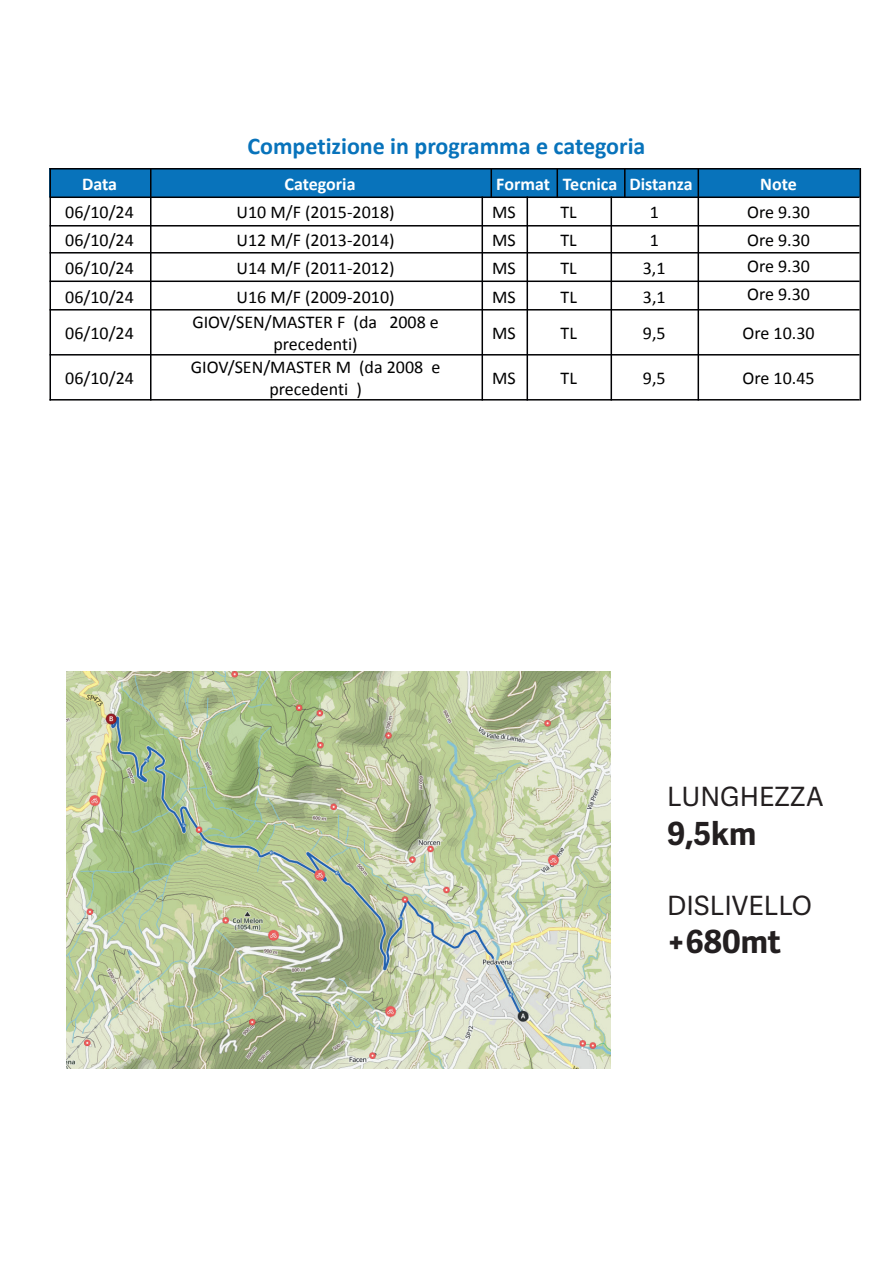
<style>
.page{position:relative;width:893px;height:1263px;background:#fff}
.page>*{position:absolute;margin:0;border:0;box-sizing:border-box;transform-origin:0 0}
.t1{font:700 31.95px "Adelle Sans";color:#231f20}
.t2{font:26.55px "Adelle Sans";color:#231f20}
.t3{font:700 24px "Calibri";color:#0873bb}
.t4{font:18px/22px "Calibri";color:#000001;text-align:center}
.t5{font:700 18px "Calibri";color:#fff}
</style>
<div class="page">
<div style="left:50px;top:169px;width:101px;height:28px;background:#0873bb"></div>
<div style="left:151px;top:169px;width:339px;height:28px;background:#0873bb"></div>
<div style="left:490px;top:169px;width:67px;height:28px;background:#0873bb"></div>
<div style="left:557px;top:169px;width:67px;height:28px;background:#0873bb"></div>
<div style="left:624px;top:169px;width:75px;height:28px;background:#0873bb"></div>
<div style="left:699px;top:169px;width:161px;height:28px;background:#0873bb"></div>
<hr style="left:50px;top:168px;width:1px;height:233px;background:#000003">
<hr style="left:150px;top:168px;width:2px;height:233px;background:#000003">
<hr style="left:482px;top:197px;width:1px;height:204px;background:#000003">
<hr style="left:490px;top:168px;width:2px;height:30px;background:#000003">
<hr style="left:526px;top:197px;width:2px;height:204px;background:#000003">
<hr style="left:556px;top:168px;width:2px;height:30px;background:#000003">
<hr style="left:610px;top:197px;width:2px;height:204px;background:#000003">
<hr style="left:624px;top:168px;width:2px;height:30px;background:#000003">
<hr style="left:698px;top:168px;width:1px;height:233px;background:#000003">
<hr style="left:860px;top:168px;width:1px;height:233px;background:#000003">
<hr style="left:50px;top:168px;width:810px;height:2px;background:#000003">
<hr style="left:50px;top:197px;width:810px;height:1px;background:#000003">
<hr style="left:50px;top:225px;width:810px;height:2px;background:#000003">
<hr style="left:50px;top:252px;width:810px;height:2px;background:#000003">
<hr style="left:50px;top:281px;width:810px;height:1px;background:#000003">
<hr style="left:50px;top:309px;width:810px;height:2px;background:#000003">
<hr style="left:50px;top:354px;width:810px;height:2px;background:#000003">
<hr style="left:50px;top:399px;width:810px;height:2px;background:#000003">
<img style="left:67px;top:671px;width:544px;height:397px">
<h3 class="t3" style="left:247px;top:133px;width:399px">Competizione in programma e categoria</h3>
<p class="t5" style="left:82px;top:175px;width:37px">Data</p>
<p class="t5" style="left:285px;top:175px;width:73px">Categoria</p>
<p class="t5" style="left:496px;top:175px;width:198px">Format Tecnica Distanza</p>
<p class="t5" style="left:760px;top:175px;width:38px">Note</p>
<p class="t4" style="left:65px;top:201px;width:70px">06/10/24</p>
<p class="t4" style="left:237px;top:201px;width:159px">U10 M/F (2015-2018)</p>
<p class="t4" style="left:492px;top:201px;width:25px">MS</p>
<p class="t4" style="left:561px;top:201px;width:18px">TL</p>
<p class="t4" style="left:650px;top:201px;width:11px">1</p>
<p class="t4" style="left:747px;top:201px;width:64px">Ore 9.30</p>
<p class="t4" style="left:65px;top:229px;width:70px">06/10/24</p>
<p class="t4" style="left:237px;top:229px;width:159px">U12 M/F (2013-2014)</p>
<p class="t4" style="left:492px;top:229px;width:25px">MS</p>
<p class="t4" style="left:561px;top:229px;width:18px">TL</p>
<p class="t4" style="left:650px;top:229px;width:11px">1</p>
<p class="t4" style="left:747px;top:229px;width:64px">Ore 9.30</p>
<p class="t4" style="left:65px;top:257px;width:70px">06/10/24</p>
<p class="t4" style="left:237px;top:257px;width:159px">U14 M/F (2011-2012)</p>
<p class="t4" style="left:492px;top:257px;width:25px">MS</p>
<p class="t4" style="left:561px;top:257px;width:18px">TL</p>
<p class="t4" style="left:643px;top:257px;width:24px">3,1</p>
<p class="t4" style="left:747px;top:255px;width:64px">Ore 9.30</p>
<p class="t4" style="left:65px;top:286px;width:70px">06/10/24</p>
<p class="t4" style="left:237px;top:286px;width:159px">U16 M/F (2009-2010)</p>
<p class="t4" style="left:492px;top:286px;width:25px">MS</p>
<p class="t4" style="left:561px;top:286px;width:18px">TL</p>
<p class="t4" style="left:643px;top:286px;width:24px">3,1</p>
<p class="t4" style="left:747px;top:283px;width:64px">Ore 9.30</p>
<p class="t4" style="left:65px;top:322px;width:70px">06/10/24</p>
<p class="t4" style="left:192px;top:311px;width:248px">GIOV/SEN/MASTER F (da 2008 e precedenti)</p>
<p class="t4" style="left:492px;top:322px;width:25px">MS</p>
<p class="t4" style="left:561px;top:322px;width:18px">TL</p>
<p class="t4" style="left:643px;top:322px;width:24px">9,5</p>
<p class="t4" style="left:742px;top:322px;width:74px">Ore 10.30</p>
<p class="t4" style="left:65px;top:367px;width:70px">06/10/24</p>
<p class="t4" style="left:191px;top:356px;width:251px">GIOV/SEN/MASTER M (da 2008 e precedenti )</p>
<p class="t4" style="left:492px;top:367px;width:25px">MS</p>
<p class="t4" style="left:561px;top:367px;width:18px">TL</p>
<p class="t4" style="left:643px;top:367px;width:24px">9,5</p>
<p class="t4" style="left:743px;top:367px;width:74px">Ore 10.45</p>
<h2 class="t2" style="left:667px;top:781px;width:158px">LUNGHEZZA</h2>
<h1 class="t1" style="left:667px;top:814px;width:91px">9,5km</h1>
<h2 class="t2" style="left:667px;top:890px;width:146px">DISLIVELLO</h2>
<h1 class="t1" style="left:667px;top:922px;width:115px">+680mt</h1>
</div>
